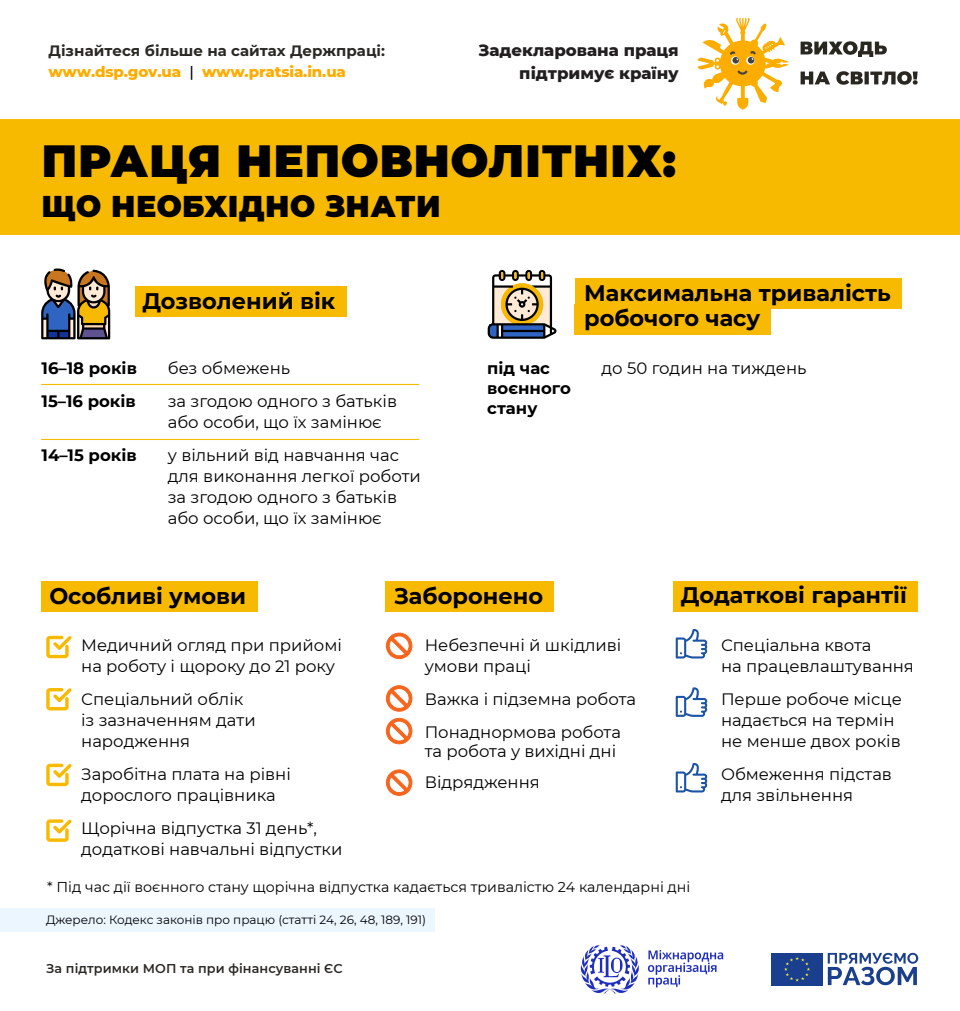
<style>
.page{position:relative;width:960px;height:1011px;background:#fff}
.page>*{position:absolute;margin:0;border:0;box-sizing:border-box;transform-origin:0 0}
.t1{font:900 45px "Montserrat";letter-spacing:.015em;color:#000}
.t2{font:900 30px "Montserrat";letter-spacing:.015em;color:#000}
.t3{font:700 22.5px/25.5px "Montserrat";color:#000}
.t4{font:16.5px/21px "Montserrat";color:#000}
.t5{font:700 16.5px/19.8px "Montserrat";color:#000}
.t6{font:800 16.5px/22.5px "Montserrat";color:#231f20;text-align:right}
.t7{font:700 15px/21px "Montserrat";color:#2b2824}
.t8{font:14.25px "Montserrat";color:#000}
.t9{font:600 12.75px "Montserrat";letter-spacing:.005em;color:#2b2824}
.t10{font:12px "Montserrat";color:#000}
.s1{font-weight:800;color:#fdac00}
.s2{font-weight:500;color:#000}
</style>
<div class="page">
<div style="left:0;top:908px;width:435px;height:23px;background:#ecf6ff"></div>
<div style="left:0;top:119px;width:960px;height:116px;background:#f8ba00"></div>
<div style="left:135px;top:287px;width:212px;height:30px;background:#f8ba00"></div>
<div style="left:575px;top:278px;width:327px;height:30px;background:#f8ba00"></div>
<div style="left:575px;top:305px;width:196px;height:30px;background:#f8ba00"></div>
<div style="left:42px;top:581px;width:216px;height:30px;background:#f8ba00"></div>
<div style="left:673px;top:581px;width:245px;height:30px;background:#f8ba00"></div>
<div style="left:385px;top:581px;width:168px;height:30px;background:#f8ba00"></div>
<hr style="left:41px;top:384px;width:378px;height:1px;background:#f8ba00">
<hr style="left:41px;top:439px;width:378px;height:1px;background:#f8ba00">
<svg style="left:41px;top:268px;width:69px;height:71px"></svg>
<svg style="left:488px;top:270px;width:68px;height:69px"></svg>
<svg style="left:46px;top:636px;width:25px;height:22px"></svg>
<svg style="left:46px;top:688px;width:25px;height:22px"></svg>
<svg style="left:46px;top:763px;width:25px;height:23px"></svg>
<svg style="left:46px;top:819px;width:25px;height:22px"></svg>
<svg style="left:386px;top:632px;width:27px;height:27px"></svg>
<svg style="left:386px;top:685px;width:27px;height:59px"></svg>
<svg style="left:386px;top:769px;width:27px;height:27px"></svg>
<svg style="left:676px;top:629px;width:31px;height:29px"></svg>
<svg style="left:676px;top:687px;width:31px;height:30px"></svg>
<svg style="left:676px;top:763px;width:31px;height:29px"></svg>
<svg style="left:828px;top:952px;width:90px;height:33px"></svg>
<svg style="left:771px;top:985px;width:52px;height:1px"></svg>
<div style="left:771px;top:952px;width:52px;height:33px;background:#1a3f8e"></div>
<svg style="left:784px;top:957px;width:26px;height:24px"></svg>
<svg style="left:580px;top:945px;width:59px;height:48px"></svg>
<svg style="left:648px;top:950px;width:75px;height:37px"></svg>
<svg style="left:801px;top:41px;width:117px;height:44px"></svg>
<svg style="left:697px;top:18px;width:59px;height:91px"></svg>
<p class="t7" style="left:48px;top:39px;width:338px">Дізнайтеся більше на сайтах Держпраці: <span class="s1">www.dsp.gov.ua</span> <span class="s2">|</span> <span class="s1">www.pratsia.in.ua</span></p>
<p class="t6" style="left:478px;top:38px;width:202px">Задекларована праця підтримує країну</p>
<h1 class="t1" style="left:42px;top:127px;width:636px">ПРАЦЯ НЕПОВНОЛІТНІХ:</h1>
<h2 class="t2" style="left:42px;top:184px;width:401px">ЩО НЕОБХІДНО ЗНАТИ</h2>
<h3 class="t3" style="left:142px;top:287px;width:194px">Дозволений вік</h3>
<p class="t5" style="left:42px;top:351px;width:97px;line-height:33px">16–18 років<br>15–16 років</p>
<p class="t5" style="left:42px;top:445px;width:97px">14–15 років</p>
<p class="t4" style="left:168px;top:351px;width:231px;line-height:33px">без обмежень<br>за згодою одного з батьків</p>
<p class="t4" style="left:168px;top:405px;width:233px;line-height:33px">або особи, що їх замінює<br>у вільний від навчання час</p>
<p class="t4" style="left:168px;top:465px;width:255px">для виконання легкої роботи за згодою одного з батьків або особи, що їх замінює</p>
<p class="t5" style="left:487px;top:358px;width:85px">під час воєнного стану</p>
<h3 class="t3" style="left:584px;top:279px;width:308px">Максимальна тривалість робочого часу</h3>
<p class="t4" style="left:602px;top:357px;width:206px">до 50 годин на тиждень</p>
<h3 class="t3" style="left:49px;top:582px;width:198px">Особливі умови</h3>
<h3 class="t3" style="left:394px;top:582px;width:150px">Заборонено</h3>
<h3 class="t3" style="left:681px;top:581px;width:227px">Додаткові гарантії</h3>
<p class="t4" style="left:81px;top:633px;width:262px">Медичний огляд при прийомі на роботу і щороку до 21 року</p>
<p class="t4" style="left:81px;top:687px;width:176px">Спеціальний облік із зазначенням дати народження</p>
<p class="t4" style="left:81px;top:762px;width:211px">Заробітна плата на рівні дорослого працівника</p>
<p class="t4" style="left:81px;top:816px;width:263px">Щорічна відпустка 31 день*, додаткові навчальні відпустки</p>
<p class="t4" style="left:425px;top:633px;width:198px">Небезпечні й шкідливі умови праці</p>
<p class="t4" style="left:425px;top:681px;width:213px;line-height:33px">Важка і підземна робота<br>Понаднормова робота</p>
<p class="t4" style="left:425px;top:735px;width:193px;line-height:30.5px">та робота у вихідні дні<br>Відрядження</p>
<p class="t8" style="left:47px;top:877px;width:645px">* Під час дії воєнного стану щорічна відпустка кадається тривалістю 24 календарні дні</p>
<p class="t10" style="left:46px;top:911px;width:381px">Джерело: Кодекс законів про працю (статті 24, 26, 48, 189, 191)</p>
<p class="t9" style="left:46px;top:959px;width:298px">За підтримки МОП та при фінансуванні ЄС</p>
<p class="t4" style="left:721px;top:633px;width:194px">Спеціальна квота<br>на працевлаштування</p>
<p class="t4" style="left:721px;top:687px;width:182px">Перше робоче місце надається на термін не менше двох років</p>
<p class="t4" style="left:721px;top:762px;width:173px">Обмеження підстав для звільнення</p>
</div>
